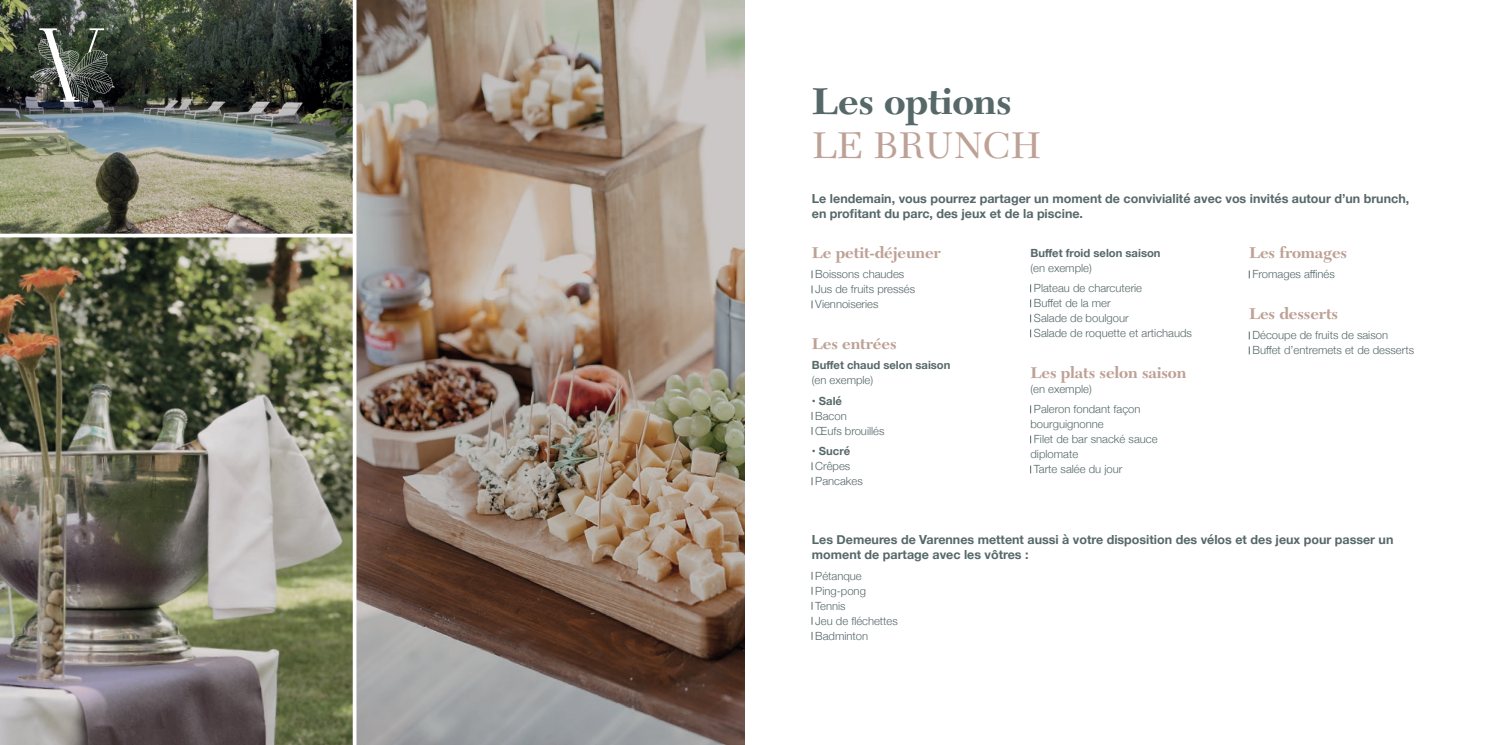
<style>
.page{position:relative;width:1489px;height:745px;background:#fff}
.page>*{position:absolute;margin:0;border:0;box-sizing:border-box;transform-origin:0 0}
.t1{font:700 38.75px "New Caledonia LT Std";letter-spacing:-.01em;color:#576869}
.t2{font:38.75px "New Caledonia LT Std";letter-spacing:-.01em;color:#bea196}
.t3{font:700 16.25px "New Caledonia LT Std";letter-spacing:-.01em;color:#bea196}
.t4{font:700 12.5px/15px "Helvetica Neue";color:#576869}
.t5{font:300 11.25px/15px "Helvetica Neue";color:#576869}
.t6{font:700 11.25px "Helvetica Neue";color:#576869}
</style>
<div class="page">
<img style="left:0;top:0;width:744px;height:744px">
<svg style="left:0;top:233px;width:353px;height:4px"></svg>
<hr style="left:353px;top:0;width:3px;height:744px;background:#fff">
<svg style="left:30px;top:28px;width:85px;height:74px;background:#565d55"></svg>
<h1 class="t1" style="left:811px;top:78px;width:201px">Les options</h1>
<h1 class="t2" style="left:811px;top:123px;width:231px">LE BRUNCH</h1>
<p class="t4" style="left:811px;top:191px;width:599px">Le lendemain, vous pourrez partager un moment de convivialité avec vos invités autour d’un brunch, en profitant du parc, des jeux et de la piscine.</p>
<h2 class="t3" style="left:811px;top:243px;width:130px">Le petit-déjeuner</h2>
<p class="t5" style="left:815px;top:266px;width:101px">Boissons chaudes<br>Jus de fruits pressés<br>Viennoiseries</p>
<h2 class="t3" style="left:811px;top:334px;width:86px">Les entrées</h2>
<p class="t6" style="left:811px;top:356px;width:140px">Buffet chaud selon saison</p>
<p class="t5" style="left:811px;top:372px;width:63px">(en exemple)</p>
<p class="t6" style="left:811px;top:391px;width:32px">• Salé</p>
<p class="t5" style="left:815px;top:407px;width:71px">Bacon<br>Œufs brouillés</p>
<p class="t6" style="left:811px;top:442px;width:40px">• Sucré</p>
<p class="t5" style="left:815px;top:457px;width:49px">Crêpes<br>Pancakes</p>
<p class="t6" style="left:1030px;top:244px;width:132px">Buffet froid selon saison</p>
<p class="t5" style="left:1033px;top:257px;width:110px;line-height:20.4px;text-indent:-3px">(en exemple)<br>Plateau de charcuterie</p>
<p class="t5" style="left:1033px;top:295px;width:159px">Buffet de la mer<br>Salade de boulgour<br>Salade de roquette et artichauds</p>
<h2 class="t3" style="left:1030px;top:363px;width:157px">Les plats selon saison</h2>
<p class="t5" style="left:1033px;top:378px;width:108px;line-height:20.4px;text-indent:-3px">(en exemple)<br>Paleron fondant façon</p>
<p class="t5" style="left:1030px;top:416px;width:75px">bourguignonne</p>
<p class="t5" style="left:1033px;top:431px;width:125px">Filet de bar snacké sauce</p>
<p class="t5" style="left:1030px;top:446px;width:49px">diplomate</p>
<p class="t5" style="left:1033px;top:461px;width:90px">Tarte salée du jour</p>
<h2 class="t3" style="left:1248px;top:243px;width:100px">Les fromages</h2>
<p class="t5" style="left:1252px;top:266px;width:84px">Fromages affinés</p>
<h2 class="t3" style="left:1248px;top:304px;width:91px">Les desserts</h2>
<p class="t5" style="left:1252px;top:327px;width:163px">Découpe de fruits de saison<br>Buffet d’entremets et de desserts</p>
<p class="t4" style="left:811px;top:532px;width:583px">Les Demeures de Varennes mettent aussi à votre disposition des vélos et des jeux pour passer un moment de partage avec les vôtres :</p>
<p class="t5" style="left:815px;top:567px;width:84px">Pétanque<br>Ping-pong<br>Tennis<br>Jeu de fléchettes<br>Badminton</p>
</div>
